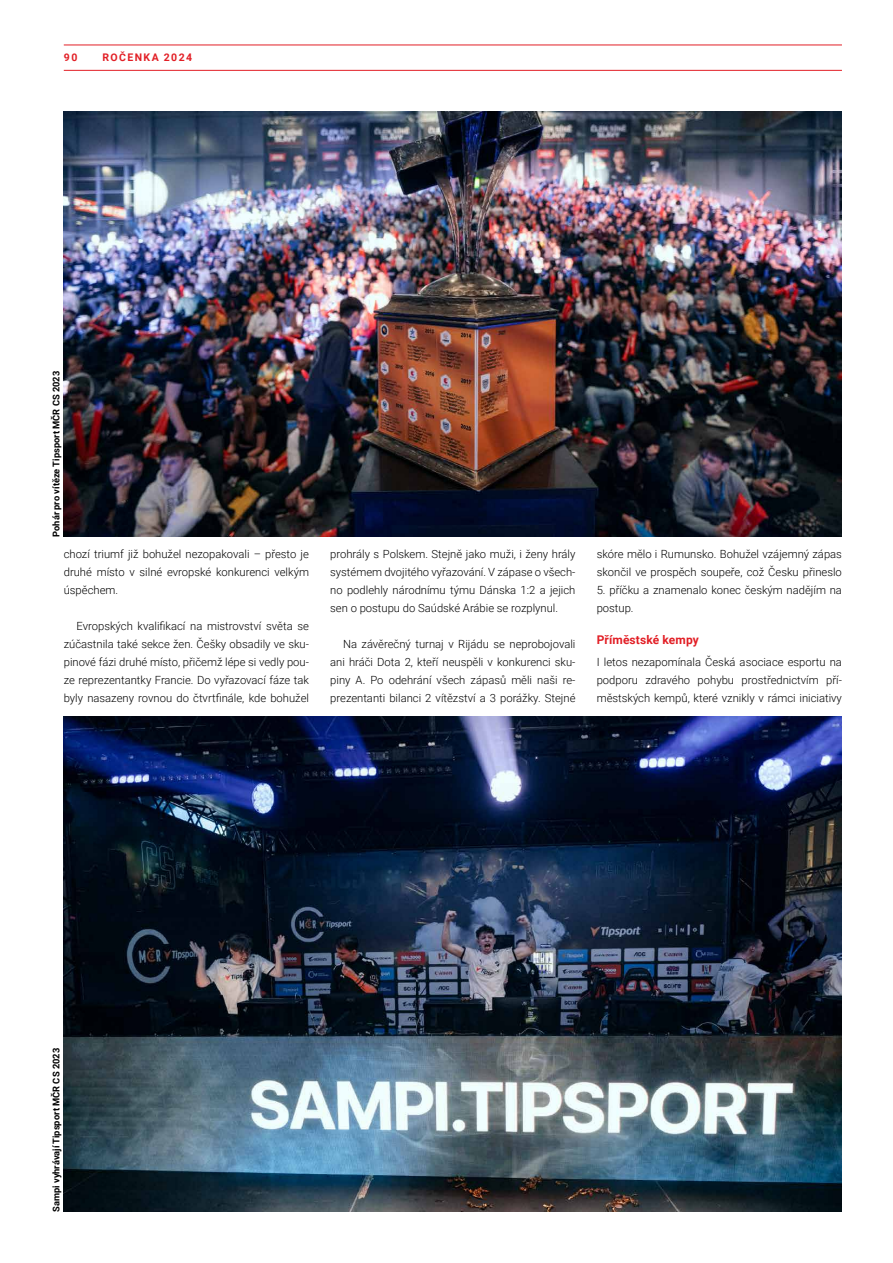
<style>
.page{position:relative;width:893px;height:1263px;background:#fff}
.page>*{position:absolute;margin:0;border:0;box-sizing:border-box;transform-origin:0 0}
.t1{font:700 12px "Roboto";letter-spacing:.01em;color:#e21f26}
.t2{font:300 11.25px/18px "Roboto";color:#000;text-align:justify}
.t3{font:700 10.5px "Roboto";letter-spacing:.135em;color:#e21f26}
.t4{font:700 9.3px "Roboto";color:#000}
</style>
<div class="page">
<hr style="left:64px;top:70px;width:778px;height:1px;background:#e21f26">
<hr style="left:64px;top:45px;width:778px;height:1px;background:#e21f26">
<img style="left:64px;top:112px;width:778px;height:425px">
<img style="left:64px;top:716px;width:778px;height:496px">
<p class="t3" style="left:64px;top:50px;width:15px">90</p>
<p class="t3" style="left:102px;top:50px;width:91px">ROČENKA 2024</p>
<p class="t4" style="left:50px;top:537px;width:168px;rotate:-90deg">Pohár pro vítěze Tipsport MČR CS 2023</p>
<p class="t2" style="left:64px;top:545px;width:247px">chozí triumf již bohužel nezopakovali – přesto je druhé místo v silné evropské konkurenci velkým úspěchem.</p>
<p class="t2" style="left:64px;top:617px;width:247px;text-indent:13px">Evropských kvalifikací na mistrovství světa se zúčastnila také sekce žen. Češky obsadily ve sku&shy;pinové fázi druhé místo, přičemž lépe si vedly pou&shy;ze reprezentantky Francie. Do vyřazovací fáze tak byly nasazeny rovnou do čtvrtfinále, kde bohužel</p>
<p class="t2" style="left:330px;top:545px;width:247px">prohrály s Polskem. Stejně jako muži, i ženy hrály systémem dvojitého vyřazování. V zápase o všech&shy;no podlehly národnímu týmu Dánska 1:2 a jejich sen o postupu do Saúdské Arábie se rozplynul.</p>
<p class="t2" style="left:330px;top:635px;width:247px;text-indent:13px">Na závěrečný turnaj v Rijádu se neprobojovali ani hráči Dota 2, kteří neuspěli v konkurenci sku&shy;piny A. Po odehrání všech zápasů měli naši re&shy;prezentanti bilanci 2 vítězství a 3 porážky. Stejné</p>
<p class="t2" style="left:597px;top:545px;width:247px">skóre mělo i Rumunsko. Bohužel vzájemný zápas skončil ve prospěch soupeře, což Česku přineslo</p>
<p class="t2" style="left:597px;top:581px;width:247px">5. příčku a znamenalo konec českým nadějím na postup.</p>
<p class="t1" style="left:597px;top:631px;width:104px">Příměstské kempy</p>
<p class="t2" style="left:597px;top:653px;width:247px">I letos nezapomínala Česká asociace esportu na podporu zdravého pohybu prostřednictvím pří&shy;městských kempů, které vznikly v rámci iniciativy</p>
<p class="t4" style="left:50px;top:1212px;width:165px;rotate:-90deg">Sampi vyhrávají Tipsport MČR CS 2023</p>
</div>
